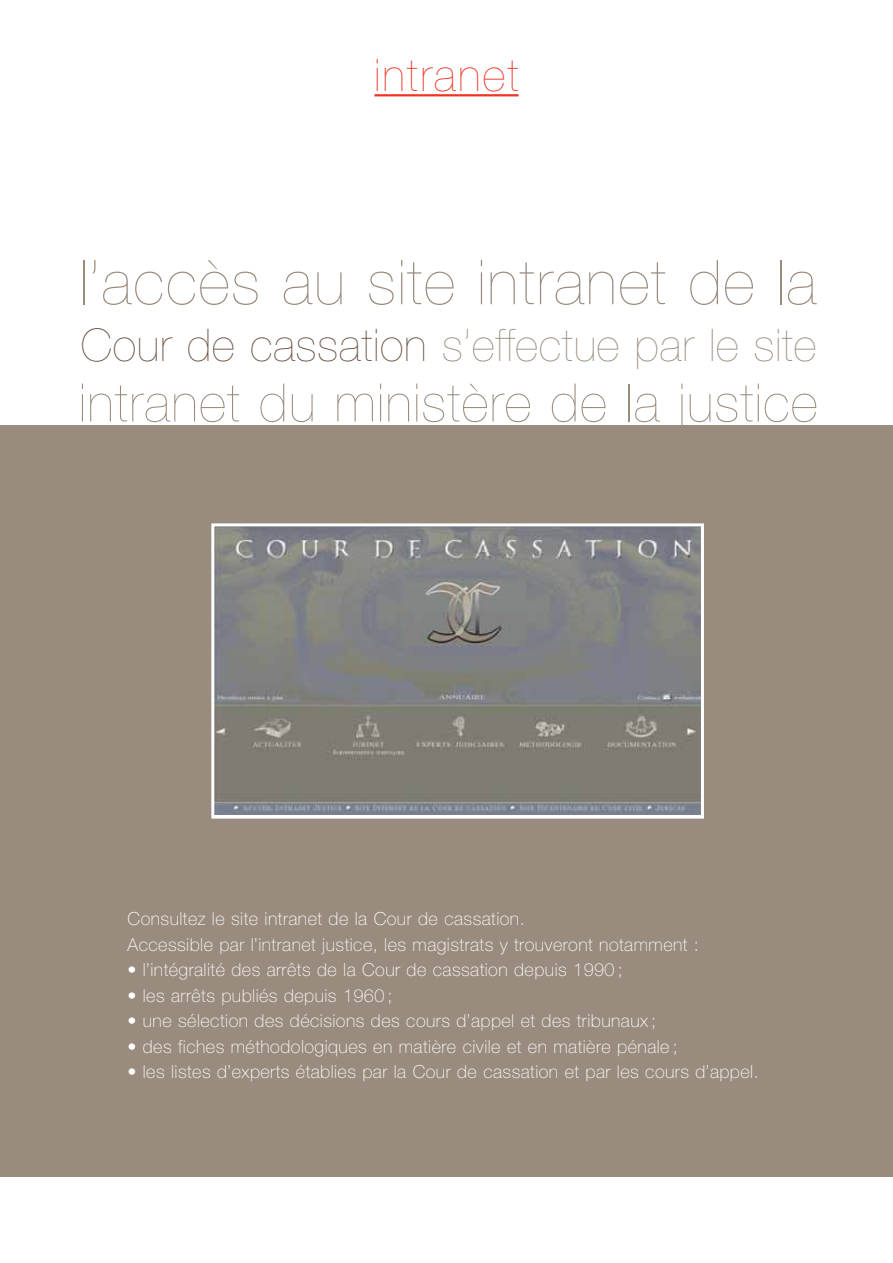
<style>
.page{position:relative;width:893px;height:1263px;background:#fff}
.page>*{position:absolute;margin:0;border:0;box-sizing:border-box;transform-origin:0 0}
.t1{font:200 62.1px "Helvetica Neue LT Std";letter-spacing:.025em;color:#998b7d}
.t2{font:200 53.25px "Helvetica Neue LT Std";letter-spacing:.025em;color:#998b7d}
.t3{font:200 45px "Helvetica Neue LT Std";letter-spacing:.02em;color:#998b7d}
.t4{font:200 45px "Helvetica Neue LT Std";letter-spacing:.05em;color:#ee3424}
.t5{font:100 18px/25.5px "Helvetica Neue LT Std";letter-spacing:.025em;color:#fff}
.s1{color:#684f40}
</style>
<div class="page">
<div style="left:0;top:425px;width:893px;height:752px;background:#998b7d"></div>
<hr style="left:374px;top:94px;width:145px;height:2px;background:#ee3424">
<img style="left:215px;top:527px;width:485px;height:287px">
<div style="left:211px;top:523px;width:493px;height:296px;border:3px solid #fff"></div>
<h3 class="t4" style="left:374px;top:49px;width:146px">intranet</h3>
<h1 class="t1" style="left:80px;top:246px;width:738px">l’accès au site intranet de la</h1>
<h3 class="t3" style="left:81px;top:319px;width:737px"><span class="s1">Cour de cassation</span> s’effectue par le site</h3>
<h2 class="t2" style="left:79px;top:372px;width:740px">intranet du ministère de la justice</h2>
<p class="t5" style="left:128px;top:908px;width:573px">Consultez le site intranet de la Cour de cassation.<br>Accessible par l’intranet justice, les magistrats y trouveront notamment :</p>
<p class="t5" style="left:128px;top:959px;width:497px">• l’intégralité des arrêts de la Cour de cassation depuis 1990 ;</p>
<p class="t5" style="left:128px;top:985px;width:266px">• les arrêts publiés depuis 1960 ;</p>
<p class="t5" style="left:128px;top:1010px;width:530px">• une sélection des décisions des cours d’appel et des tribunaux ;</p>
<p class="t5" style="left:128px;top:1036px;width:552px">• des fiches méthodologiques en matière civile et en matière pénale ;</p>
<p class="t5" style="left:128px;top:1061px;width:633px">• les listes d’experts établies par la Cour de cassation et par les cours d’appel.</p>
</div>
